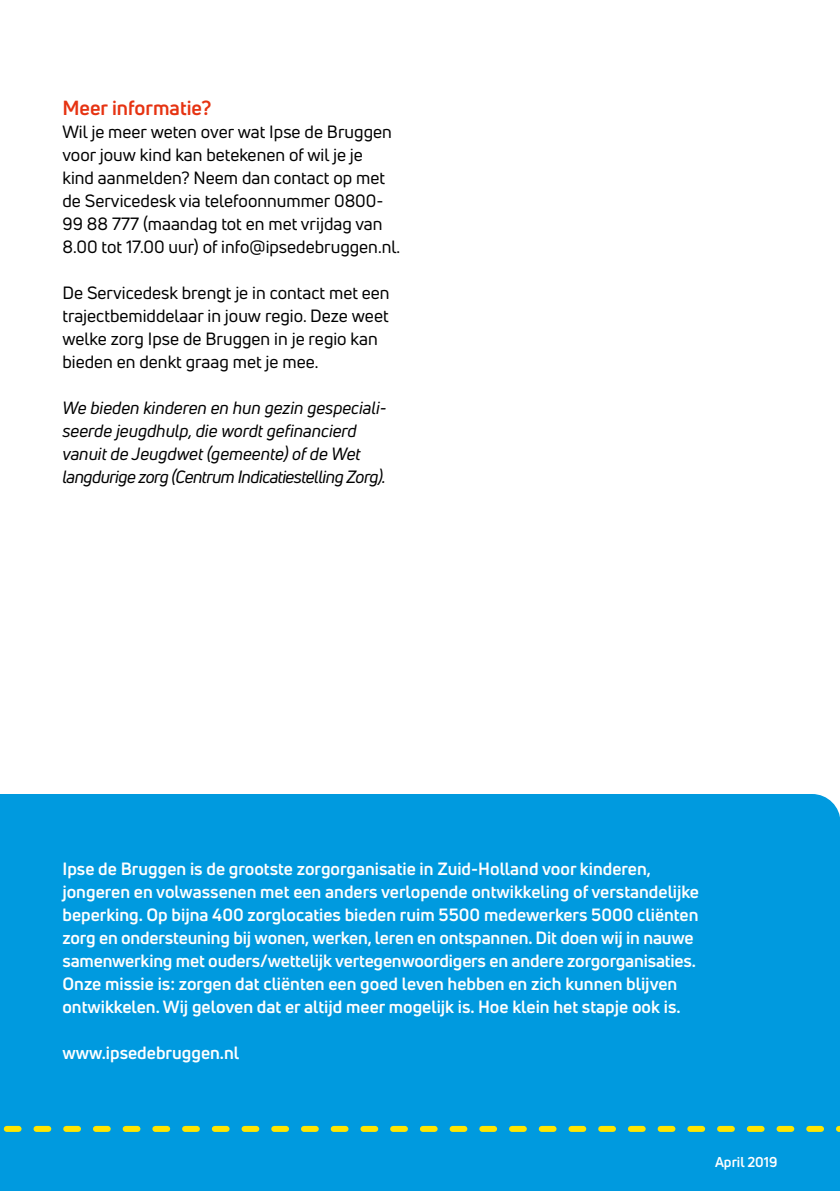
<style>
.page{position:relative;width:840px;height:1191px;background:#fff}
.page>*{position:absolute;margin:0;border:0;box-sizing:border-box;transform-origin:0 0}
.t1{font:700 20px "Uni Neue";color:#e63312}
.t2{font:700 17.4px/23px "Uni Neue";color:#fff}
.t3{font:17.4px/23px "Uni Neue";color:#000}
.t4{font:italic 17.4px/23px "Uni Neue";color:#000}
.t5{font:700 14px "Uni Neue";color:#fff}
</style>
<div class="page">
<div style="left:0;top:794px;width:839px;height:397px;background:#009adf"></div>
<div style="left:0;top:941px;width:839px;height:198px;background:#009adf"></div>
<p class="t1" style="left:62px;top:95px;width:150px">Meer informatie?</p>
<p class="t3" style="left:62px;top:120px;width:339px">Wil je meer weten over wat Ipse de Bruggen voor jouw kind kan betekenen of wil je je<br>kind aanmelden? Neem dan contact op met de Servicedesk via telefoonnummer 0800- 99 88 777 (maandag tot en met vrijdag van 8.00 tot 17.00 uur) of info@ipsedebruggen.nl.</p>
<p class="t3" style="left:62px;top:281px;width:328px">De Servicedesk brengt je in contact met een trajectbemiddelaar in jouw regio. Deze weet welke zorg Ipse de Bruggen in je regio kan bieden en denkt graag met je mee.</p>
<p class="t4" style="left:62px;top:396px;width:326px">We bieden kinderen en hun gezin gespeciali&shy;seerde jeugdhulp, die wordt gefinancierd vanuit de Jeugdwet (gemeente) of de Wet langdurige zorg (Centrum Indicatiestelling Zorg).</p>
<p class="t2" style="left:62px;top:856px;width:637px">Ipse de Bruggen is de grootste zorgorganisatie in Zuid-Holland voor kinderen, jongeren en volwassenen met een anders verlopende ontwikkeling of verstandelijke beperking. Op bijna 400 zorglocaties bieden ruim 5500 medewerkers 5000 cliënten zorg en ondersteuning bij wonen, werken, leren en ontspannen. Dit doen wij in nauwe samenwerking met ouders/wettelijk vertegenwoordigers en andere zorgorganisaties.<br>Onze missie is: zorgen dat cliënten een goed leven hebben en zich kunnen blijven ontwikkelen. Wij geloven dat er altijd meer mogelijk is. Hoe klein het stapje ook is.</p>
<p class="t2" style="left:62px;top:1040px;width:178px">www.ipsedebruggen.nl</p>
<p class="t5" style="left:714px;top:1152px;width:64px">April 2019</p>
</div>
